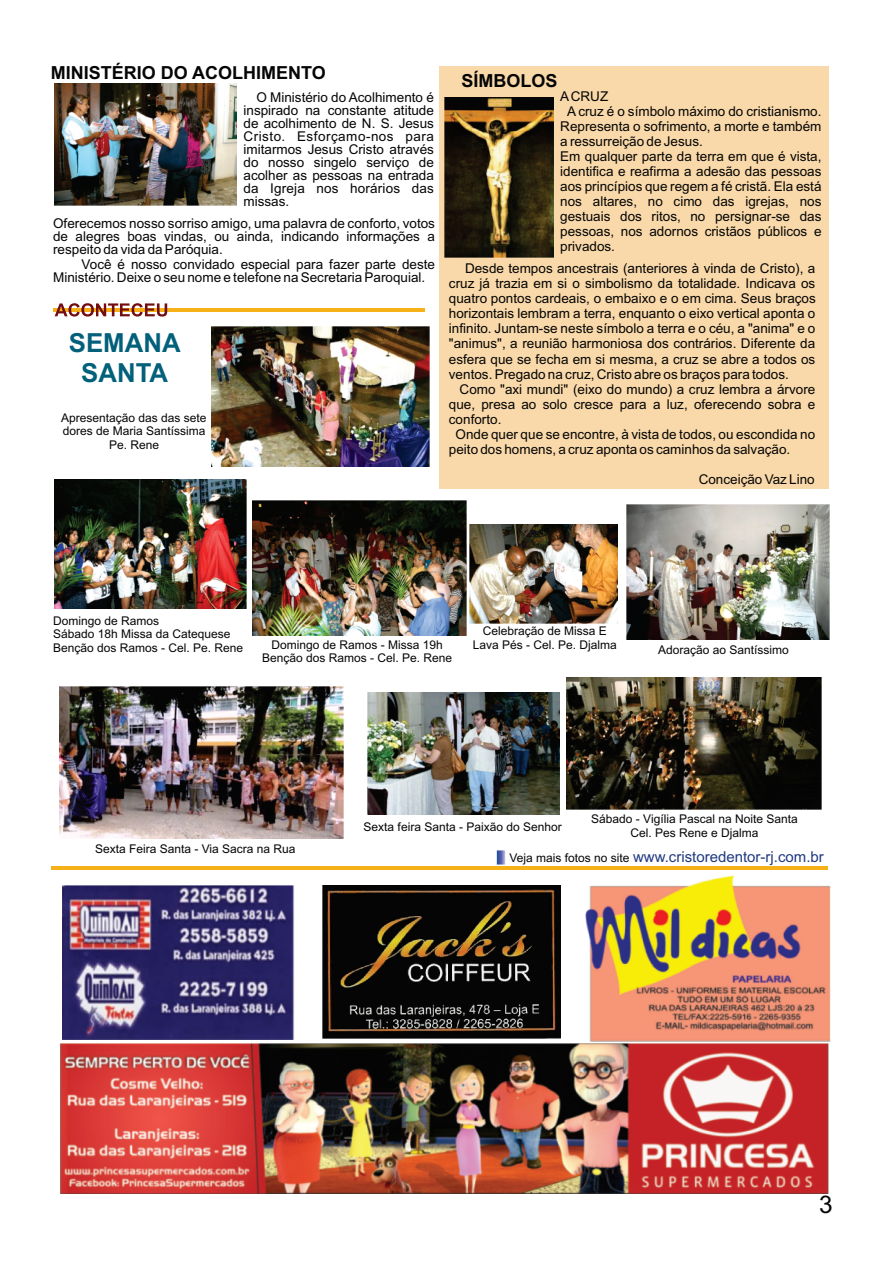
<style>
.page{position:relative;width:893px;height:1263px;background:#fff}
.page>*{position:absolute;margin:0;border:0;box-sizing:border-box;transform-origin:0 0}
.t1{font:700 26.25px/29.7px "Arial";color:#03607a;text-align:center}
.t2{font:24.45px "Arial";color:#040504}
.t3{font:700 18px "Arial";color:#040504}
.t4{font:15px "Arial";color:#203a80}
.t5{font:13.5px/13px "Arial";color:#040504;text-align:justify}
.t6{font:12px/13.5px "Arial";color:#040504;text-align:center}
.s1{font-size:12px;color:#040504}
</style>
<div class="page">
<hr style="left:54px;top:308px;width:371px;height:4px;background:#f7b118">
<svg style="left:55px;top:303px;width:112px;height:14px"></svg>
<div style="left:439px;top:66px;width:389px;height:422px;background:#f9d8a9"></div>
<img style="left:55px;top:84px;width:181px;height:121px">
<img style="left:445px;top:98px;width:108px;height:159px">
<img style="left:61px;top:1043px;width:768px;height:150px">
<hr style="left:51px;top:867px;width:777px;height:3px;background:#f7b118">
<img style="left:496px;top:850px;width:10px;height:15px">
<img style="left:63px;top:885px;width:231px;height:154px">
<img style="left:585px;top:875px;width:245px;height:166px">
<img style="left:323px;top:885px;width:237px;height:153px">
<img style="left:212px;top:327px;width:217px;height:140px">
<img style="left:55px;top:479px;width:192px;height:129px">
<img style="left:252px;top:501px;width:214px;height:134px">
<img style="left:469px;top:524px;width:148px;height:99px">
<img style="left:627px;top:504px;width:202px;height:136px">
<img style="left:59px;top:686px;width:285px;height:152px">
<img style="left:368px;top:693px;width:192px;height:121px">
<img style="left:567px;top:678px;width:255px;height:132px">
<h3 class="t3" style="left:51px;top:66px;width:277px">MINISTÉRIO DO ACOLHIMENTO</h3>
<p class="t5" style="left:243px;top:91px;width:192px;text-indent:13px">O Ministério do Acolhimento é inspirado na constante atitude de acolhimento de N. S. Jesus Cristo. Esforçamo-nos para imitarmos Jesus Cristo através do nosso singelo serviço de acolher as pessoas na entrada da Igreja nos horários das missas.</p>
<p class="t5" style="left:53px;top:218px;width:383px">Oferecemos nosso sorriso amigo, uma palavra de conforto, votos de alegres boas vindas, ou ainda, indicando informações a respeito da vida da Paróquia.</p>
<p class="t5" style="left:53px;top:259px;width:383px;text-indent:28px">Você é nosso convidado especial para fazer parte deste<br>Ministério. Deixe o seu nome e telefone na Secretaria Paroquial.</p>
<h1 class="t1" style="left:69px;top:330px;width:113px">SEMANA<br>SANTA</h1>
<p class="t6" style="left:61px;top:412px;width:147px">Apresentação das das sete dores de Maria Santíssima<br>Pe. Rene</p>
<h3 class="t3" style="left:462px;top:74px;width:98px">SÍMBOLOS</h3>
<p class="t5" style="left:560px;top:91px;width:49px">ACRUZ</p>
<p class="t5" style="left:567px;top:106px;width:256px">A cruz é o símbolo máximo do cristianismo.</p>
<p class="t5" style="left:560px;top:121px;width:263px">Representa o sofrimento, a morte e também</p>
<p class="t5" style="left:560px;top:136px;width:144px">a ressurreição de Jesus.</p>
<p class="t5" style="left:560px;top:151px;width:263px">Em qualquer parte da terra em que é vista,</p>
<p class="t5" style="left:560px;top:166px;width:263px">identifica e reafirma a adesão das pessoas</p>
<p class="t5" style="left:560px;top:181px;width:263px">aos princípios que regem a fé cristã. Ela está</p>
<p class="t5" style="left:560px;top:196px;width:263px">nos altares, no cimo das igrejas, nos</p>
<p class="t5" style="left:560px;top:211px;width:263px">gestuais dos ritos, no persignar-se das</p>
<p class="t5" style="left:560px;top:226px;width:263px">pessoas, nos adornos cristãos públicos e</p>
<p class="t5" style="left:560px;top:241px;width:56px">privados.</p>
<p class="t5" style="left:449px;top:262px;width:368px;line-height:15.1px;text-indent:16px">Desde tempos ancestrais (anteriores à vinda de Cristo), a cruz já trazia em si o simbolismo da totalidade. Indicava os quatro pontos cardeais, o embaixo e o em cima. Seus braços horizontais lembram a terra, enquanto o eixo vertical aponta o infinito. Juntam-se neste símbolo a terra e o céu, a "anima" e o "animus", a reunião harmoniosa dos contrários. Diferente da esfera que se fecha em si mesma, a cruz se abre a todos os ventos. Pregado na cruz, Cristo abre os braços para todos.</p>
<p class="t5" style="left:460px;top:384px;width:357px">Como "axi mundi" (eixo do mundo) a cruz lembra a árvore</p>
<p class="t5" style="left:449px;top:399px;width:368px">que, presa ao solo cresce para a luz, oferecendo sobra e</p>
<p class="t5" style="left:449px;top:414px;width:54px">conforto.</p>
<p class="t5" style="left:455px;top:429px;width:361px">Onde quer que se encontre, à vista de todos, ou escondida no</p>
<p class="t5" style="left:449px;top:444px;width:343px">peito dos homens, a cruz aponta os caminhos da salvação.</p>
<p class="t5" style="left:699px;top:474px;width:118px">Conceição Vaz Lino</p>
<p class="t6" style="left:53px;top:615px;width:192px;text-align:left">Domingo de Ramos<br>Sábado 18h Missa da Catequese<br>Benção dos Ramos - Cel. Pe. Rene</p>
<p class="t6" style="left:262px;top:639px;width:192px">Domingo de Ramos - Missa 19h<br>Benção dos Ramos - Cel. Pe. Rene</p>
<p class="t6" style="left:473px;top:625px;width:146px">Celebração de Missa E<br>Lava Pés - Cel. Pe. Djalma</p>
<p class="t6" style="left:658px;top:644px;width:132px">Adoração ao Santíssimo</p>
<p class="t6" style="left:364px;top:821px;width:200px">Sexta feira Santa - Paixão do Senhor</p>
<p class="t6" style="left:591px;top:813px;width:208px">Sábado - Vigília Pascal na Noite Santa<br>Cel. Pes Rene e Djalma</p>
<p class="t6" style="left:95px;top:843px;width:202px">Sexta Feira Santa - Via Sacra na Rua</p>
<p class="t4" style="left:510px;top:851px;width:316px"><span class="s1">Veja mais fotos no site</span> www.cristoredentor-rj.com.br</p>
<h2 class="t2" style="left:819px;top:1196px;width:15px">3</h2>
</div>
